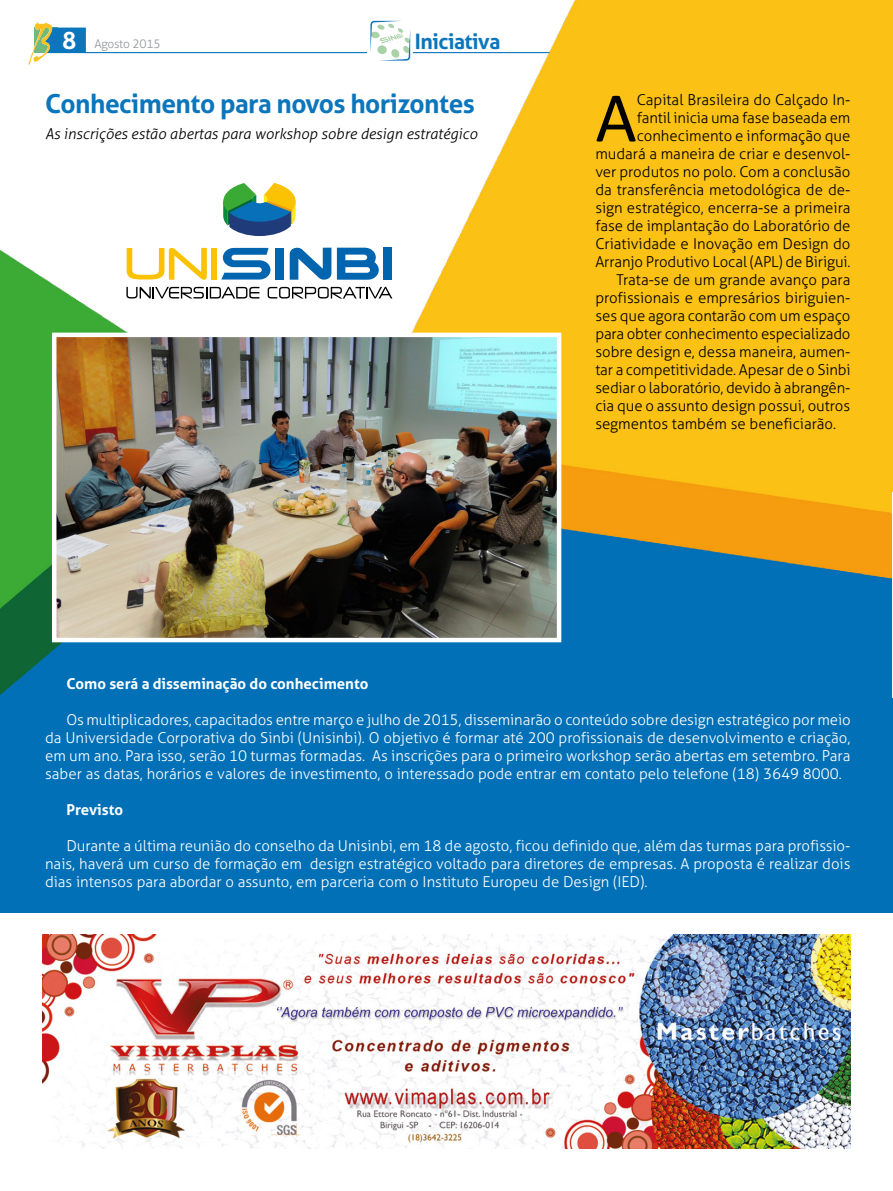
<style>
.page{position:relative;width:893px;height:1191px;background:#fff}
.page>*{position:absolute;margin:0;border:0;box-sizing:border-box;transform-origin:0 0}
.t1{font:71.7px "Calibri";color:#000}
.t2{font:700 26.25px "Aller";letter-spacing:-.02em;color:#0c76bc}
.t3{font:700 21.15px "Aller";letter-spacing:-.025em;color:#0c76bc}
.t4{font:300 15px/18px "Aller";color:#fff;text-align:justify}
.t5{font:300 15px "Aller";color:#000}
.t6{font:italic 300 15px "Aller";color:#000}
.t7{font:700 15px "Aller";color:#fff}
.t8{font:300 12px "Aller";letter-spacing:-.02em;color:#94969a}
.s1{font-weight:700;font-size:24px;color:#fff}
</style>
<div class="page">
<img style="left:0;top:0;width:893px;height:912px">
<img style="left:57px;top:338px;width:499px;height:299px">
<div style="left:52px;top:333px;width:509px;height:309px;border:4px solid #fff"></div>
<img style="left:42px;top:934px;width:809px;height:215px">
<div style="left:275px;top:248px;width:9px;height:32px;background:#0064ae"></div>
<div style="left:383px;top:248px;width:9px;height:32px;background:#0064ae"></div>
<svg style="left:221px;top:248px;width:49px;height:31px"></svg>
<svg style="left:290px;top:247px;width:41px;height:33px"></svg>
<svg style="left:337px;top:248px;width:42px;height:32px"></svg>
<svg style="left:223px;top:183px;width:73px;height:53px"></svg>
<svg style="left:126px;top:287px;width:133px;height:12px"></svg>
<svg style="left:268px;top:287px;width:124px;height:11px"></svg>
<div style="left:211px;top:248px;width:6px;height:32px;background:#fbc103"></div>
<svg style="left:127px;top:248px;width:80px;height:32px"></svg>
<svg style="left:367px;top:46px;width:45px;height:8px"></svg>
<svg style="left:370px;top:21px;width:40px;height:40px"></svg>
<p class="t8" style="left:62px;top:37px;width:100px"><span class="s1">8</span> Agosto 2015</p>
<h3 class="t3" style="left:415px;top:28px;width:87px">Iniciativa</h3>
<h2 class="t2" style="left:45px;top:87px;width:431px">Conhecimento para novos horizontes</h2>
<p class="t6" style="left:45px;top:124px;width:434px">As inscrições estão abertas para workshop sobre design estratégico</p>
<h1 class="t1" style="left:595px;top:68px;width:43px">A</h1>
<p class="t5" style="left:637px;top:91px;width:215px">Capital Brasileira do Calçado In-</p>
<p class="t5" style="left:637px;top:109px;width:215px">fantil inicia uma fase baseada em</p>
<p class="t5" style="left:637px;top:127px;width:215px">conhecimento e informação que</p>
<p class="t5" style="left:595px;top:145px;width:257px">mudará a maneira de criar e desenvol-</p>
<p class="t5" style="left:595px;top:163px;width:257px">ver produtos no polo. Com a conclusão</p>
<p class="t5" style="left:595px;top:181px;width:257px">da transferência metodológica de de-</p>
<p class="t5" style="left:595px;top:199px;width:257px">sign estratégico, encerra-se a primeira</p>
<p class="t5" style="left:595px;top:217px;width:257px">fase de implantação do Laboratório de</p>
<p class="t5" style="left:595px;top:235px;width:257px">Criatividade e Inovação em Design do</p>
<p class="t5" style="left:595px;top:253px;width:257px">Arranjo Produtivo Local (APL) de Birigui.</p>
<p class="t5" style="left:617px;top:271px;width:235px">Trata-se de um grande avanço para</p>
<p class="t5" style="left:595px;top:289px;width:257px">profissionais e empresários biriguien-</p>
<p class="t5" style="left:595px;top:307px;width:257px">ses que agora contarão com um espaço</p>
<p class="t5" style="left:595px;top:325px;width:257px">para obter conhecimento especializado</p>
<p class="t5" style="left:595px;top:343px;width:257px">sobre design e, dessa maneira, aumen-</p>
<p class="t5" style="left:595px;top:361px;width:257px">tar a competitividade. Apesar de o Sinbi</p>
<p class="t5" style="left:595px;top:379px;width:257px">sediar o laboratório, devido à abrangên-</p>
<p class="t5" style="left:595px;top:397px;width:256px">cia que o assunto design possui, outros</p>
<p class="t5" style="left:595px;top:415px;width:242px">segmentos também se beneficiarão.</p>
<p class="t7" style="left:66px;top:674px;width:304px">Como será a disseminação do conhecimento</p>
<p class="t4" style="left:45px;top:710px;width:807px;text-indent:21px">Os multiplicadores, capacitados entre março e julho de 2015, disseminarão o conteúdo sobre design estratégico por meio da Universidade Corporativa do Sinbi (Unisinbi). O objetivo é formar até 200 profissionais de desenvolvimento e criação, em um ano. Para isso, serão 10 turmas formadas. As inscrições para o primeiro workshop serão abertas em setembro. Para saber as datas, horários e valores de investimento, o interessado pode entrar em contato pelo telefone (18) 3649 8000.</p>
<p class="t7" style="left:66px;top:800px;width:58px">Previsto</p>
<p class="t4" style="left:45px;top:836px;width:807px;text-indent:21px">Durante a última reunião do conselho da Unisinbi, em 18 de agosto, ficou definido que, além das turmas para profissio&shy;nais, haverá um curso de formação em design estratégico voltado para diretores de empresas. A proposta é realizar dois dias intensos para abordar o assunto, em parceria com o Instituto Europeu de Design (IED).</p>
</div>
